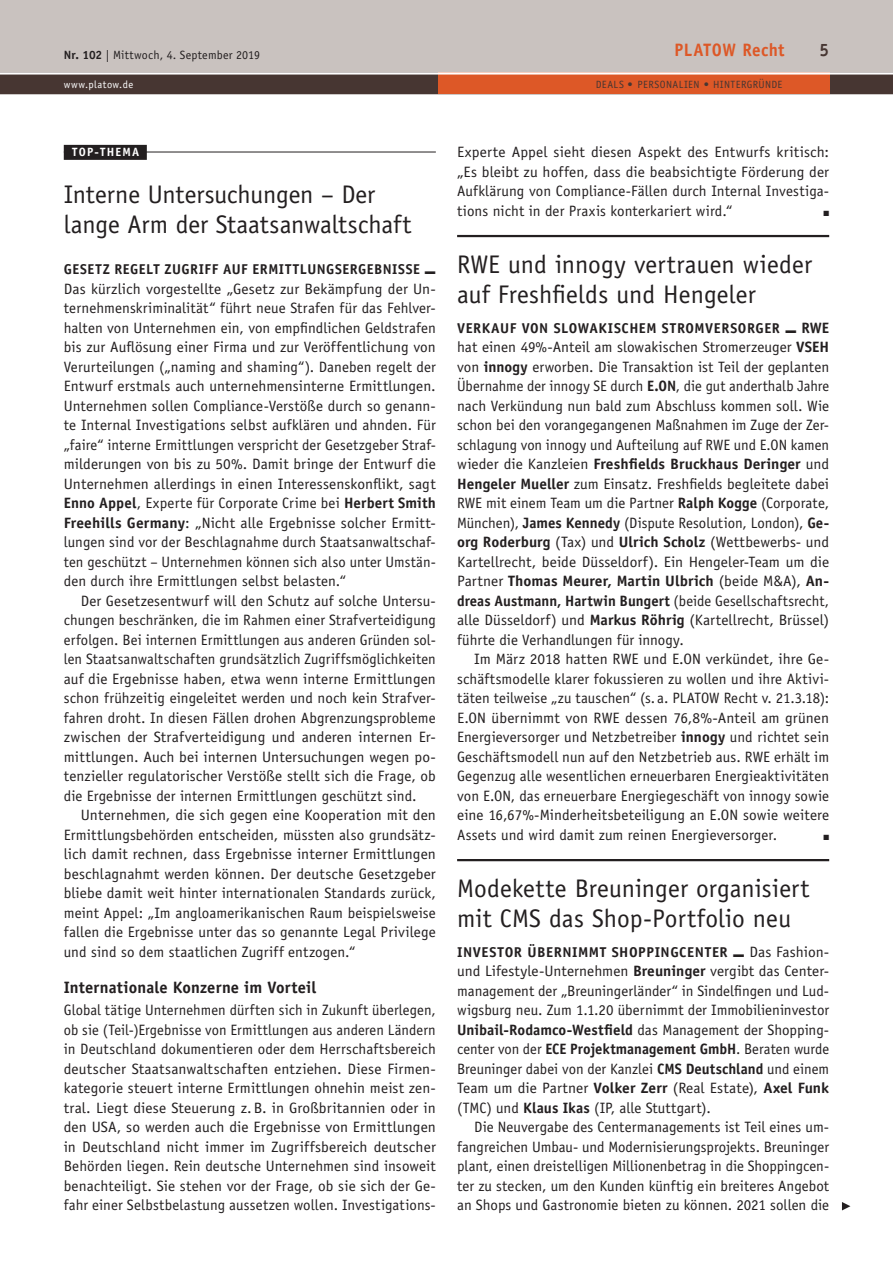
<style>
.page{position:relative;width:893px;height:1263px;background:#fff}
.page>*{position:absolute;margin:0;border:0;box-sizing:border-box;transform-origin:0 0}
._02_Headline{font:25.5px/30px "Officina Sans Std";letter-spacing:.005em;color:#231f20}
._02_Headline_Aufmach{font:25.5px/30px "Officina Sans Std";letter-spacing:-.005em;color:#231f20}
.t1{font:700 18px "Officina Sans Std";letter-spacing:.02em;color:#dd5827;scale:.95 1}
.t2{font:700 18px "Officina Sans Std";color:#473632;scale:.95 1}
._07_Zwischenhead_Bal{font:700 16.5px "Officina Sans Std";letter-spacing:.005em;color:#231f20}
._05_Fließtext{font:15px/19.5px "Officina Sans Std";letter-spacing:.005em;color:#231f20;text-align:justify}
._06_Fließtext_Einzug{font:15px/19.5px "Officina Sans Std";letter-spacing:.005em;color:#231f20;text-align:justify}
._05_Fließtext-2{font:700 14.25px "Officina Sans Std";letter-spacing:.035em;color:#231f20}
._20_Kasten_Kopf{font:12px "Officina Sans Std";letter-spacing:.015em;color:#231f20}
._30_Rubrik{font:700 12px "Officina Sans Std";letter-spacing:.105em;color:#fff}
.t3{font:10.5px "Officina Sans Std";letter-spacing:.035em;color:#473632}
.t4{font:10.5px "Officina Sans Std";letter-spacing:.045em;color:#fff}
._06_Fließtext_Einzug-2{font:7.5px "Zapf Dingbats";color:#231f20}
._05_Fließtext-3{font:7.5px "Zapf Dingbats";color:#231f20}
._05_Fließtext-4{font:3.75px "Zapf Dingbats";color:#231f20;scale:4 1}
.s1{font-weight:700}
.s2{font-size:15px}
.s3{font-weight:400;font-size:15px}
</style>
<div class="page">
<div style="left:0;top:0;width:893px;height:72px;background:#c9c2bf"></div>
<div style="left:0;top:72px;width:893px;height:22px;background:#473632"></div>
<hr style="left:0;top:94px;width:893px;height:1px;background:#473632">
<div style="left:438px;top:72px;width:391px;height:22px;background:#dd5827"></div>
<hr style="left:0;top:72px;width:893px;height:3px;background:#fff">
<div style="left:64px;top:145px;width:83px;height:15px;background:#231f20"></div>
<hr style="left:64px;top:152px;width:372px;height:1px;background:#231f20">
<svg style="left:842px;top:1202px;width:8px;height:8px"></svg>
<hr style="left:457px;top:859px;width:372px;height:2px;background:#231f20">
<hr style="left:457px;top:235px;width:372px;height:2px;background:#231f20">
<p class="_20_Kasten_Kopf" style="left:64px;top:47px;width:198px"><span class="s1">Nr. 102</span> | Mittwoch, 4. September 2019</p>
<p class="t1" style="left:674px;top:39px;width:117px">PLATOW Recht</p>
<p class="t2" style="left:819px;top:39px;width:12px">5</p>
<p class="t4" style="left:64px;top:79px;width:71px">www.platow.de</p>
<p class="t3" style="left:596px;top:79px;width:188px">DEALS <span class="s1">•</span> PERSONALIEN <span class="s1">•</span> HINTERGRÜNDE</p>
<p class="_30_Rubrik" style="left:72px;top:145px;width:69px">TOP-THEMA</p>
<p class="_02_Headline_Aufmach" style="left:64px;top:180px;width:349px">Interne Untersuchungen – Der lange Arm der Staatsanwaltschaft</p>
<p class="_05_Fließtext-2" style="left:64px;top:261px;width:358px">GESETZ REGELT ZUGRIFF AUF ERMITTLUNGSERGEBNISSE</p>
<p class="_05_Fließtext-4" style="left:424px;top:271px;width:4px">■</p>
<p class="_05_Fließtext" style="left:64px;top:279px;width:374px">Das kürzlich vorgestellte „Gesetz zur Bekämpfung der Un&shy;ternehmenskriminalität“ führt neue Strafen für das Fehlver&shy;halten von Unternehmen ein, von empfindlichen Geldstrafen bis zur Auflösung einer Firma und zur Veröffentlichung von Verurteilungen („naming and shaming“). Daneben regelt der Entwurf erstmals auch unternehmensinterne Ermittlungen.<br>Unternehmen sollen Compliance-Verstöße durch so genann&shy;te Internal Investigations selbst aufklären und ahnden. Für „faire“ interne Ermittlungen verspricht der Gesetzgeber Straf&shy;milderungen von bis zu 50%. Damit bringe der Entwurf die Unternehmen allerdings in einen Interessenskonflikt, sagt <span class="s1">Enno Appel</span>, Experte für Corporate Crime bei <span class="s1">Herbert Smith Freehills Germany</span>: „Nicht alle Ergebnisse solcher Ermitt&shy;lungen sind vor der Beschlagnahme durch Staatsanwaltschaf&shy;ten geschützt – Unternehmen können sich also unter Umstän&shy;den durch ihre Ermittlungen selbst belasten.“</p>
<p class="_06_Fließtext_Einzug" style="left:64px;top:591px;width:374px;text-indent:17px">Der Gesetzesentwurf will den Schutz auf solche Untersu&shy;chungen beschränken, die im Rahmen einer Strafverteidigung erfolgen. Bei internen Ermittlungen aus anderen Gründen sol&shy;len Staatsanwaltschaften grundsätzlich Zugriffsmöglichkeiten auf die Ergebnisse haben, etwa wenn interne Ermittlungen schon frühzeitig eingeleitet werden und noch kein Strafver&shy;fahren droht. In diesen Fällen drohen Abgrenzungsprobleme zwischen der Strafverteidigung und anderen internen Er&shy;mittlungen. Auch bei internen Untersuchungen wegen po&shy;tenzieller regulatorischer Verstöße stellt sich die Frage, ob die Ergebnisse der internen Ermittlungen geschützt sind.</p>
<p class="_06_Fließtext_Einzug" style="left:64px;top:806px;width:374px;text-indent:17px">Unternehmen, die sich gegen eine Kooperation mit den Ermittlungsbehörden entscheiden, müssten also grundsätz&shy;lich damit rechnen, dass Ergebnisse interner Ermittlungen beschlagnahmt werden können. Der deutsche Gesetzgeber bliebe damit weit hinter internationalen Standards zurück, meint Appel: „Im angloamerikanischen Raum beispielsweise fallen die Ergebnisse unter das so genannte Legal Privilege und sind so dem staatlichen Zugriff entzogen.“</p>
<p class="_07_Zwischenhead_Bal" style="left:64px;top:977px;width:254px">Internationale Konzerne im Vorteil</p>
<p class="_05_Fließtext" style="left:64px;top:1001px;width:374px">Global tätige Unternehmen dürften sich in Zukunft überlegen, ob sie (Teil-)Ergebnisse von Ermittlungen aus anderen Ländern in Deutschland dokumentieren oder dem Herrschaftsbereich deutscher Staatsanwaltschaften entziehen. Diese Firmen&shy;kategorie steuert interne Ermittlungen ohnehin meist zen&shy;tral. Liegt diese Steuerung z.B. in Großbritannien oder in den USA, so werden auch die Ergebnisse von Ermittlungen in Deutschland nicht immer im Zugriffsbereich deutscher Behörden liegen. Rein deutsche Unternehmen sind insoweit benachteiligt. Sie stehen vor der Frage, ob sie sich der Ge&shy;fahr einer Selbstbelastung aussetzen wollen. Investigations-</p>
<p class="_05_Fließtext" style="left:457px;top:143px;width:374px">Experte Appel sieht diesen Aspekt des Entwurfs kritisch: „Es bleibt zu hoffen, dass die beabsichtigte Förderung der Aufklärung von Compliance-Fällen durch Internal Investiga&shy;tions nicht in der Praxis konterkariert wird.“</p>
<p class="_05_Fließtext-3" style="left:823px;top:210px;width:7px">■</p>
<p class="_02_Headline" style="left:457px;top:250px;width:356px">RWE und innogy vertrauen wieder auf Freshfields und Hengeler</p>
<p class="_05_Fließtext-2" style="left:457px;top:319px;width:374px">VERKAUF VON SLOWAKISCHEM STROMVERSORGER ■ <span class="s2">RWE</span></p>
<p class="_05_Fließtext" style="left:457px;top:338px;width:374px">hat einen 49%-Anteil am slowakischen Stromerzeuger <span class="s1">VSEH </span>von <span class="s1">innogy</span> erworben. Die Transaktion ist Teil der geplanten Übernahme der innogy SE durch <span class="s1">E.ON</span>, die gut anderthalb Jahre nach Verkündung nun bald zum Abschluss kommen soll. Wie schon bei den vorangegangenen Maßnahmen im Zuge der Zer&shy;schlagung von innogy und Aufteilung auf RWE und E.ON kamen wieder die Kanzleien <span class="s1">Freshfields Bruckhaus Deringer</span> und <span class="s1">Hengeler Mueller</span> zum Einsatz. Freshfields begleitete dabei RWE mit einem Team um die Partner <span class="s1">Ralph Kogge</span> (Corporate, München), <span class="s1">James Kennedy</span> (Dispute Resolution, London), <span class="s1">Ge&shy;org Roderburg</span> (Tax) und <span class="s1">Ulrich Scholz</span> (Wettbewerbs- und Kartellrecht, beide Düsseldorf). Ein Hengeler-Team um die Partner <span class="s1">Thomas Meurer, Martin Ulbrich</span> (beide M&amp;A), <span class="s1">An&shy;dreas Austmann, Hartwin Bungert</span> (beide Gesellschaftsrecht, alle Düsseldorf) und <span class="s1">Markus Röhrig</span> (Kartellrecht, Brüssel) führte die Verhandlungen für innogy.</p>
<p class="_06_Fließtext_Einzug" style="left:457px;top:650px;width:374px;text-indent:17px">Im März 2018 hatten RWE und E.ON verkündet, ihre Ge&shy;schäftsmodelle klarer fokussieren zu wollen und ihre Aktivi&shy;täten teilweise „zu tauschen“ (s. a. PLATOW Recht v. 21.3.18):<br>E.ON übernimmt von RWE dessen 76,8%-Anteil am grünen Energieversorger und Netzbetreiber <span class="s1">innogy</span> und richtet sein Geschäftsmodell nun auf den Netzbetrieb aus. RWE erhält im Gegenzug alle wesentlichen erneuerbaren Energieaktivitäten von E.ON, das erneuerbare Energiegeschäft von innogy sowie eine 16,67%-Minderheitsbeteiligung an E.ON sowie weitere Assets und wird damit zum reinen Energieversorger.</p>
<p class="_06_Fließtext_Einzug-2" style="left:823px;top:834px;width:7px">■</p>
<p class="_02_Headline" style="left:457px;top:874px;width:354px">Modekette Breuninger organisiert mit CMS das Shop-Portfolio neu</p>
<p class="_05_Fließtext-2" style="left:457px;top:943px;width:374px">INVESTOR ÜBERNIMMT SHOPPINGCENTER ■ <span class="s3">Das Fashion-</span></p>
<p class="_05_Fließtext" style="left:457px;top:962px;width:374px">und Lifestyle-Unternehmen <span class="s1">Breuninger</span> vergibt das Center&shy;management der „Breuningerländer“ in Sindelfingen und Lud&shy;wigsburg neu. Zum 1.1.20 übernimmt der Immobilieninvestor <span class="s1">Unibail-Rodamco-Westfield</span> das Management der Shopping&shy;center von der <span class="s1">ECE Projektmanagement GmbH</span>. Beraten wurde Breuninger dabei von der Kanzlei <span class="s1">CMS Deutschland</span> und einem Team um die Partner <span class="s1">Volker Zerr</span> (Real Estate), <span class="s1">Axel Funk </span>(TMC) und <span class="s1">Klaus Ikas</span> (IP, alle Stuttgart).</p>
<p class="_06_Fließtext_Einzug" style="left:457px;top:1118px;width:374px;text-indent:17px">Die Neuvergabe des Centermanagements ist Teil eines um&shy;fangreichen Umbau- und Modernisierungsprojekts. Breuninger plant, einen dreistelligen Millionenbetrag in die Shoppingcen&shy;ter zu stecken, um den Kunden künftig ein breiteres Angebot an Shops und Gastronomie bieten zu können. 2021 sollen die</p>
</div>
